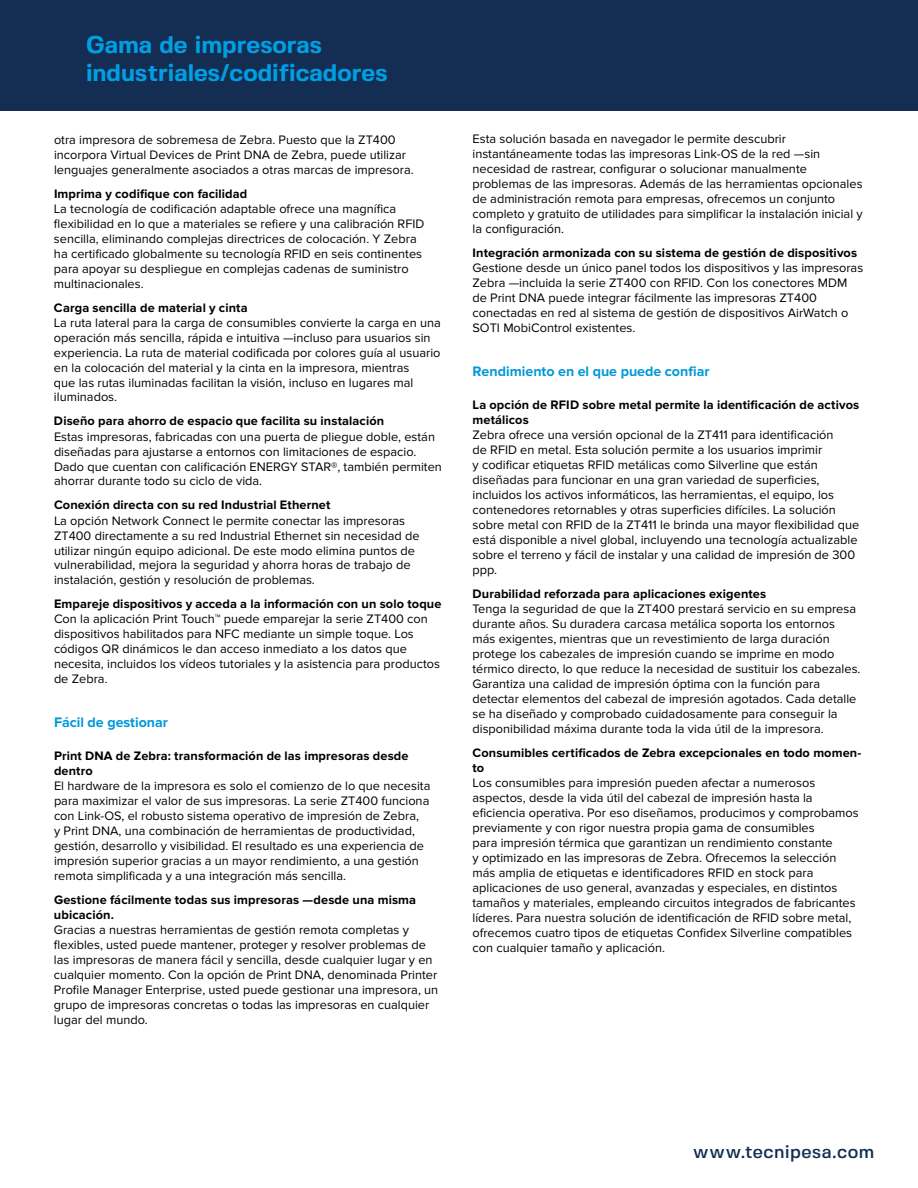
<style>
.page{position:relative;width:918px;height:1188px;background:#fff}
.page>*{position:absolute;margin:0;border:0;box-sizing:border-box;transform-origin:0 0}
.t1{font:700 24px/27.5px "Fivo Sans";color:#009fe3}
.t2{font:500 18px "Fivo Sans";letter-spacing:.03em;color:#132d53}
.t3{font:700 14.25px "Proxima Nova";color:#0098d8}
.t4{font:12.75px/15px "Proxima Nova";color:#000}
.t5{font:700 12.75px/15px "Proxima Nova";letter-spacing:.01em;color:#000}
</style>
<div class="page">
<div style="left:0;top:0;width:918px;height:111px;background:#132d53"></div>
<h1 class="t1" style="left:86px;top:31px;width:303px">Gama de impresoras industriales/codificadores</h1>
<p class="t4" style="left:54px;top:132px;width:361px">otra impresora de sobremesa de Zebra. Puesto que la ZT400 incorpora Virtual Devices de Print DNA de Zebra, puede utilizar lenguajes generalmente asociados a otras marcas de impresora.</p>
<p class="t5" style="left:54px;top:186px;width:195px">Imprima y codifique con facilidad</p>
<p class="t4" style="left:54px;top:201px;width:372px">La tecnología de codificación adaptable ofrece una magnífica flexibilidad en lo que a materiales se refiere y una calibración RFID sencilla, eliminando complejas directrices de colocación. Y Zebra ha certificado globalmente su tecnología RFID en seis continentes para apoyar su despliegue en complejas cadenas de suministro multinacionales.</p>
<p class="t5" style="left:54px;top:300px;width:195px">Carga sencilla de material y cinta</p>
<p class="t4" style="left:54px;top:315px;width:388px">La ruta lateral para la carga de consumibles convierte la carga en una operación más sencilla, rápida e intuitiva —incluso para usuarios sin experiencia. La ruta de material codificada por colores guía al usuario en la colocación del material y la cinta en la impresora, mientras<br>que las rutas iluminadas facilitan la visión, incluso en lugares mal iluminados.</p>
<p class="t5" style="left:54px;top:414px;width:332px">Diseño para ahorro de espacio que facilita su instalación</p>
<p class="t4" style="left:54px;top:429px;width:389px">Estas impresoras, fabricadas con una puerta de pliegue doble, están diseñadas para ajustarse a entornos con limitaciones de espacio.<br>Dado que cuentan con calificación ENERGY STAR®, también permiten ahorrar durante todo su ciclo de vida.</p>
<p class="t5" style="left:54px;top:498px;width:278px">Conexión directa con su red Industrial Ethernet</p>
<p class="t4" style="left:54px;top:513px;width:367px">La opción Network Connect le permite conectar las impresoras ZT400 directamente a su red Industrial Ethernet sin necesidad de utilizar ningún equipo adicional. De este modo elimina puntos de vulnerabilidad, mejora la seguridad y ahorra horas de trabajo de instalación, gestión y resolución de problemas.</p>
<p class="t5" style="left:54px;top:597px;width:389px">Empareje dispositivos y acceda a la información con un solo toque</p>
<p class="t4" style="left:54px;top:612px;width:388px">Con la aplicación Print Touch™ puede emparejar la serie ZT400 con dispositivos habilitados para NFC mediante un simple toque. Los códigos QR dinámicos le dan acceso inmediato a los datos que necesita, incluidos los vídeos tutoriales y la asistencia para productos de Zebra.</p>
<p class="t3" style="left:54px;top:714px;width:115px">Fácil de gestionar</p>
<p class="t5" style="left:54px;top:748px;width:356px">Print DNA de Zebra: transformación de las impresoras desde dentro</p>
<p class="t4" style="left:54px;top:778px;width:378px">El hardware de la impresora es solo el comienzo de lo que necesita para maximizar el valor de sus impresoras. La serie ZT400 funciona con Link-OS, el robusto sistema operativo de impresión de Zebra,<br>y Print DNA, una combinación de herramientas de productividad, gestión, desarrollo y visibilidad. El resultado es una experiencia de impresión superior gracias a un mayor rendimiento, a una gestión remota simplificada y a una integración más sencilla.</p>
<p class="t5" style="left:54px;top:892px;width:364px">Gestione fácilmente todas sus impresoras —desde una misma ubicación.</p>
<p class="t4" style="left:54px;top:922px;width:386px">Gracias a nuestras herramientas de gestión remota completas y flexibles, usted puede mantener, proteger y resolver problemas de las impresoras de manera fácil y sencilla, desde cualquier lugar y en cualquier momento. Con la opción de Print DNA, denominada Printer Profile Manager Enterprise, usted puede gestionar una impresora, un grupo de impresoras concretas o todas las impresoras en cualquier lugar del mundo.</p>
<p class="t4" style="left:473px;top:132px;width:392px">Esta solución basada en navegador le permite descubrir instantáneamente todas las impresoras Link-OS de la red —sin necesidad de rastrear, configurar o solucionar manualmente problemas de las impresoras. Además de las herramientas opcionales de administración remota para empresas, ofrecemos un conjunto completo y gratuito de utilidades para simplificar la instalación inicial y la configuración.</p>
<p class="t5" style="left:473px;top:246px;width:386px">Integración armonizada con su sistema de gestión de dispositivos</p>
<p class="t4" style="left:473px;top:261px;width:392px">Gestione desde un único panel todos los dispositivos y las impresoras Zebra —incluida la serie ZT400 con RFID. Con los conectores MDM de Print DNA puede integrar fácilmente las impresoras ZT400 conectadas en red al sistema de gestión de dispositivos AirWatch o SOTI MobiControl existentes.</p>
<p class="t3" style="left:472px;top:363px;width:239px">Rendimiento en el que puede confiar</p>
<p class="t5" style="left:472px;top:397px;width:388px">La opción de RFID sobre metal permite la identificación de activos metálicos</p>
<p class="t4" style="left:472px;top:428px;width:388px">Zebra ofrece una versión opcional de la ZT411 para identificación<br>de RFID en metal. Esta solución permite a los usuarios imprimir<br>y codificar etiquetas RFID metálicas como Silverline que están diseñadas para funcionar en una gran variedad de superficies, incluidos los activos informáticos, las herramientas, el equipo, los contenedores retornables y otras superficies difíciles. La solución sobre metal con RFID de la ZT411 le brinda una mayor flexibilidad que está disponible a nivel global, incluyendo una tecnología actualizable sobre el terreno y fácil de instalar y una calidad de impresión de 300 ppp.</p>
<p class="t5" style="left:472px;top:586px;width:295px">Durabilidad reforzada para aplicaciones exigentes</p>
<p class="t4" style="left:472px;top:601px;width:390px">Tenga la seguridad de que la ZT400 prestará servicio en su empresa durante años. Su duradera carcasa metálica soporta los entornos más exigentes, mientras que un revestimiento de larga duración protege los cabezales de impresión cuando se imprime en modo térmico directo, lo que reduce la necesidad de sustituir los cabezales.<br>Garantiza una calidad de impresión óptima con la función para detectar elementos del cabezal de impresión agotados. Cada detalle se ha diseñado y comprobado cuidadosamente para conseguir la disponibilidad máxima durante toda la vida útil de la impresora.</p>
<p class="t5" style="left:472px;top:745px;width:390px">Consumibles certificados de Zebra excepcionales en todo momen&shy;to</p>
<p class="t4" style="left:472px;top:775px;width:388px">Los consumibles para impresión pueden afectar a numerosos aspectos, desde la vida útil del cabezal de impresión hasta la eficiencia operativa. Por eso diseñamos, producimos y comprobamos previamente y con rigor nuestra propia gama de consumibles<br>para impresión térmica que garantizan un rendimiento constante<br>y optimizado en las impresoras de Zebra. Ofrecemos la selección más amplia de etiquetas e identificadores RFID en stock para aplicaciones de uso general, avanzadas y especiales, en distintos tamaños y materiales, empleando circuitos integrados de fabricantes líderes. Para nuestra solución de identificación de RFID sobre metal, ofrecemos cuatro tipos de etiquetas Confidex Silverline compatibles con cualquier tamaño y aplicación.</p>
<h2 class="t2" style="left:693px;top:1141px;width:183px">www.tecnipesa.com</h2>
</div>
